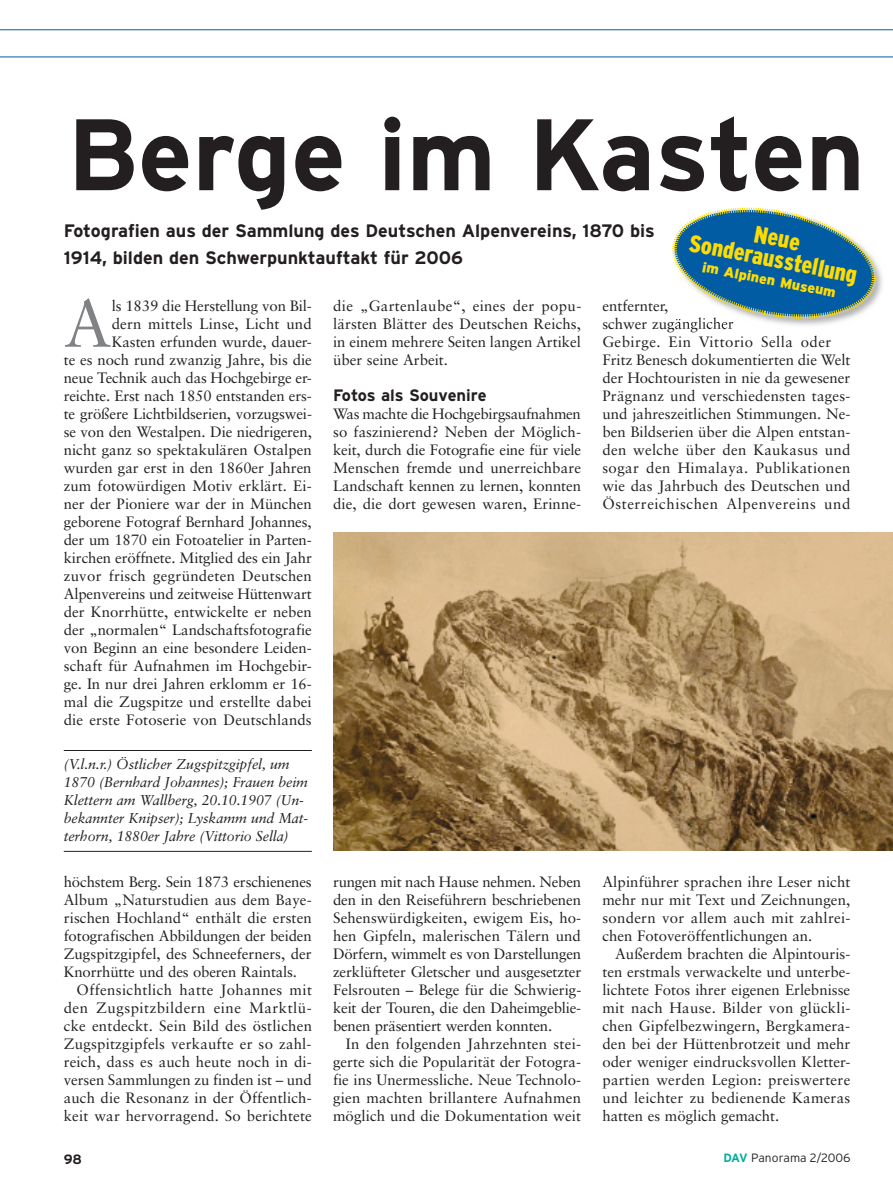
<style>
.page{position:relative;width:893px;height:1191px;background:#fff}
.page>*{position:absolute;margin:0;border:0;box-sizing:border-box;transform-origin:0 0}
.t1{font:700 101.25px "Interstate";letter-spacing:-.005em;color:#231f20}
.t2{font:66.6px "Sabon";color:#808285}
.t3{font:900 condensed 24px/21px "Interstate";color:#ffdc01;text-align:center}
.t4{font:700 18px/27px "Interstate";color:#231f20}
.t5{font:700 16.5px "Interstate";color:#231f20}
.t6{font:15px/18px "Sabon";color:#231f20;text-align:justify}
.t7{font:15px "Sabon";letter-spacing:.025em;color:#231f20}
.t8{font:15px "Sabon";letter-spacing:.035em;color:#231f20}
.t9{font:italic 14.25px/18px "Sabon";letter-spacing:-.01em;color:#231f20}
.t10{font:900 14.25px "Interstate";color:#ffdc01}
.t11{font:700 13.5px "Interstate";color:#231f20}
.t12{font:300 12px "Interstate";letter-spacing:.005em;color:#231f20}
.s1{font-weight:700;color:#00ae9d}
</style>
<div class="page">
<hr style="left:0;top:57px;width:893px;height:1px;background:#015ca3">
<hr style="left:0;top:29px;width:893px;height:1px;background:#015ca3">
<img style="left:333px;top:533px;width:560px;height:318px">
<hr style="left:64px;top:851px;width:248px;height:1px;background:#231f20">
<hr style="left:64px;top:750px;width:248px;height:1px;background:#231f20">
<svg style="left:671px;top:207px;width:211px;height:122px"></svg>
<h1 class="t1" style="left:67px;top:98px;width:799px">Berge im Kasten</h1>
<p class="t4" style="left:64px;top:217px;width:593px">Fotografien aus der Sammlung des Deutschen Alpenvereins, 1870 bis<br>1914, bilden den Schwerpunktauftakt für 2006</p>
<h3 class="t3" style="left:695px;top:211px;width:172px;rotate:11deg">Neue<br>Sonderausstellung</h3>
<p class="t10" style="left:704px;top:259px;width:137px;rotate:11deg">im Alpinen Museum</p>
<h2 class="t2" style="left:64px;top:284px;width:50px">A</h2>
<p class="t6" style="left:64px;top:296px;width:250px;text-align:right">ls 1839 die Herstellung von Bil-<br>dern mittels Linse, Licht und<br>Kasten erfunden wurde, dauer-<br>te es noch rund zwanzig Jahre, bis die neue Technik auch das Hochgebirge er&shy;reichte. Erst nach 1850 entstanden ers&shy;te größere Lichtbildserien, vorzugswei&shy;se von den Westalpen. Die niedrigeren, nicht ganz so spektakulären Ostalpen wurden gar erst in den 1860er Jahren zum fotowürdigen Motiv erklärt. Ei&shy;ner der Pioniere war der in München geborene Fotograf Bernhard Johannes, der um 1870 ein Fotoatelier in Parten&shy;kirchen eröffnete. Mitglied des ein Jahr zuvor frisch gegründeten Deutschen Alpenvereins und zeitweise Hüttenwart der Knorrhütte, entwickelte er neben der „normalen“ Landschaftsfotografie von Beginn an eine besondere Leiden&shy;schaft für Aufnahmen im Hochgebir&shy;ge. In nur drei Jahren erklomm er 16- mal die Zugspitze und erstellte dabei die erste Fotoserie von Deutschlands</p>
<p class="t6" style="left:602px;top:296px;width:250px;text-align:left">entfernter,<br>schwer zugänglicher<br>Gebirge. Ein Vittorio Sella oder Fritz Benesch dokumentierten die Welt der Hochtouristen in nie da gewesener Prägnanz und verschiedensten tages&shy;und jahreszeitlichen Stimmungen. Ne&shy;ben Bildserien über die Alpen entstan&shy;den welche über den Kaukasus und sogar den Himalaya. Publikationen wie das Jahrbuch des Deutschen und Österreichischen Alpenvereins und</p>
<p class="t6" style="left:333px;top:296px;width:250px">die „Gartenlaube“, eines der popu&shy;lärsten Blätter des Deutschen Reichs, in einem mehrere Seiten langen Artikel über seine Arbeit.</p>
<p class="t5" style="left:333px;top:386px;width:155px">Fotos als Souvenire</p>
<p class="t6" style="left:333px;top:404px;width:250px">Was machte die Hochgebirgsaufnahmen so faszinierend? Neben der Möglich&shy;keit, durch die Fotografie eine für viele Menschen fremde und unerreichbare Landschaft kennen zu lernen, konnten die, die dort gewesen waren, Erinne-</p>
<p class="t9" style="left:64px;top:755px;width:246px">(V.l.n.r.) Östlicher Zugspitzgipfel, um 1870 (Bernhard Johannes); Frauen beim Klettern am Wallberg, 20.10.1907 (Un&shy;bekannter Knipser); Lyskamm und Mat&shy;terhorn, 1880er Jahre (Vittorio Sella)</p>
<p class="t6" style="left:64px;top:872px;width:250px">höchstem Berg. Sein 1873 erschienenes</p>
<p class="t6" style="left:64px;top:890px;width:249px">Album „Naturstudien aus dem Baye-</p>
<p class="t6" style="left:64px;top:908px;width:250px">rischen Hochland“ enthält die ersten</p>
<p class="t6" style="left:64px;top:926px;width:250px">fotografischen Abbildungen der beiden</p>
<p class="t6" style="left:64px;top:944px;width:249px">Zugspitzgipfel, des Schneeferners, der</p>
<p class="t6" style="left:64px;top:962px;width:235px">Knorrhütte und des oberen Raintals.</p>
<p class="t7" style="left:77px;top:981px;width:237px">Offensichtlich hatte Johannes mit</p>
<p class="t8" style="left:64px;top:999px;width:249px">den Zugspitzbildern eine Marktlü-</p>
<p class="t6" style="left:64px;top:1016px;width:250px">cke entdeckt. Sein Bild des östlichen</p>
<p class="t6" style="left:64px;top:1034px;width:249px">Zugspitzgipfels verkaufte er so zahl-</p>
<p class="t6" style="left:64px;top:1052px;width:250px">reich, dass es auch heute noch in di-</p>
<p class="t6" style="left:64px;top:1070px;width:250px">versen Sammlungen zu finden ist – und</p>
<p class="t6" style="left:64px;top:1088px;width:249px">auch die Resonanz in der Öffentlich-</p>
<p class="t6" style="left:64px;top:1106px;width:250px">keit war hervorragend. So berichtete</p>
<p class="t6" style="left:333px;top:872px;width:250px">rungen mit nach Hause nehmen. Neben den in den Reiseführern beschriebenen Sehenswürdigkeiten, ewigem Eis, ho&shy;hen Gipfeln, malerischen Tälern und Dörfern, wimmelt es von Darstellungen zerklüfteter Gletscher und ausgesetzter Felsrouten – Belege für die Schwierig&shy;keit der Touren, die den Daheimgeblie&shy;benen präsentiert werden konnten.</p>
<p class="t6" style="left:333px;top:1034px;width:250px;text-indent:13px">In den folgenden Jahrzehnten stei&shy;gerte sich die Popularität der Fotogra&shy;fie ins Unermessliche. Neue Technolo&shy;gien machten brillantere Aufnahmen möglich und die Dokumentation weit</p>
<p class="t6" style="left:602px;top:872px;width:250px">Alpinführer sprachen ihre Leser nicht mehr nur mit Text und Zeichnungen, sondern vor allem auch mit zahlrei&shy;chen Fotoveröffentlichungen an.</p>
<p class="t6" style="left:602px;top:944px;width:250px;text-indent:13px">Außerdem brachten die Alpintouris&shy;ten erstmals verwackelte und unterbe&shy;lichtete Fotos ihrer eigenen Erlebnisse mit nach Hause. Bilder von glückli&shy;chen Gipfelbezwingern, Bergkamera&shy;den bei der Hüttenbrotzeit und mehr oder weniger eindrucksvollen Kletter&shy;partien werden Legion: preiswertere und leichter zu bedienende Kameras hatten es möglich gemacht.</p>
<p class="t11" style="left:64px;top:1151px;width:20px">98</p>
<p class="t12" style="left:723px;top:1151px;width:129px"><span class="s1">DAV</span> Panorama 2/2006</p>
</div>
